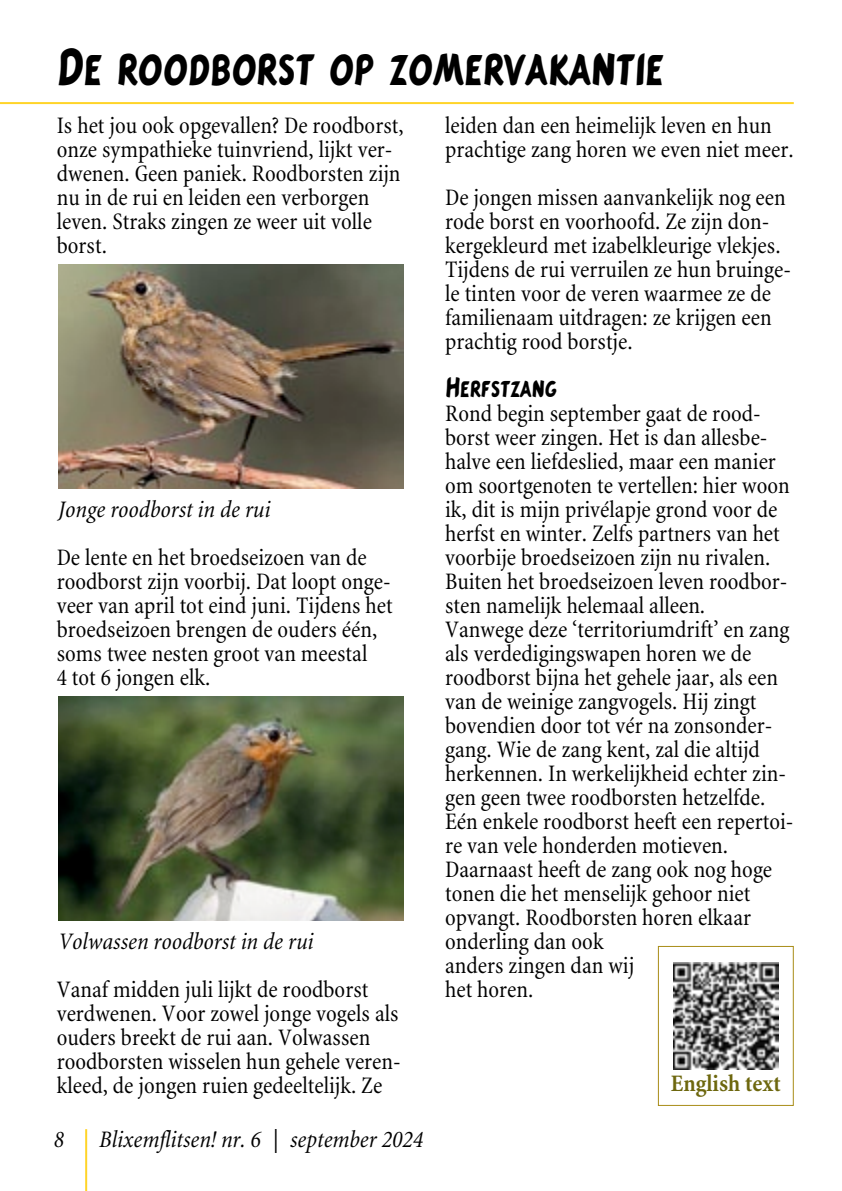
<style>
.page{position:relative;width:842px;height:1191px;background:#fff}
.page>*{position:absolute;margin:0;border:0;box-sizing:border-box;transform-origin:0 0}
.t1{font:900 42px "Comic Title BF";color:#000}
.t2{font:24px/24px "Minion OS XBF Con";color:#000}
.t3{font:24px "Minion OS XBF Ita Con";color:#000}
.t4{font:24px "Minion OS X Ita Con";color:#000}
.t5{font:24px "Minion OS XBF Bol Con";color:#6d670e}
.t6{font:900 22px "Comic Title BF";color:#000}
</style>
<div class="page">
<hr style="left:85px;top:1129px;width:2px;height:62px;background:#ffd428">
<img style="left:58px;top:264px;width:346px;height:224px">
<img style="left:58px;top:696px;width:346px;height:224px">
<hr style="left:0;top:102px;width:794px;height:2px;background:#ffd428">
<div style="left:658px;top:946px;width:136px;height:160px;border:1px solid #a88c17"></div>
<img style="left:673px;top:962px;width:106px;height:107px">
<h1 class="t1" style="left:57px;top:44px;width:609px">De roodborst op zomervakantie</h1>
<p class="t2" style="left:57px;top:114px;width:349px">Is het jou ook opgevallen? De roodborst, onze sympathieke tuinvriend, lijkt ver&shy;dwenen. Geen paniek. Roodborsten zijn nu in de rui en leiden een verborgen leven. Straks zingen ze weer uit volle borst.</p>
<p class="t3" style="left:58px;top:497px;width:214px">Jonge roodborst in de rui</p>
<p class="t2" style="left:57px;top:546px;width:338px">De lente en het broedseizoen van de roodborst zijn voorbij. Dat loopt onge&shy;veer van april tot eind juni. Tijdens het broedseizoen brengen de ouders één, soms twee nesten groot van meestal<br>4 tot 6 jongen elk.</p>
<p class="t3" style="left:58px;top:929px;width:257px">Volwassen roodborst in de rui</p>
<p class="t2" style="left:57px;top:978px;width:346px">Vanaf midden juli lijkt de roodborst verdwenen. Voor zowel jonge vogels als ouders breekt de rui aan. Volwassen roodborsten wisselen hun gehele veren&shy;kleed, de jongen ruien gedeeltelijk. Ze</p>
<p class="t4" style="left:54px;top:1127px;width:12px">8</p>
<p class="t4" style="left:99px;top:1127px;width:325px">Blixemflitsen! nr. 6 | september 2024</p>
<p class="t2" style="left:445px;top:114px;width:350px">leiden dan een heimelijk leven en hun prachtige zang horen we even niet meer.</p>
<p class="t2" style="left:445px;top:186px;width:348px">De jongen missen aanvankelijk nog een rode borst en voorhoofd. Ze zijn don&shy;kergekleurd met izabelkleurige vlekjes.<br>Tijdens de rui verruilen ze hun bruinge&shy;le tinten voor de veren waarmee ze de familienaam uitdragen: ze krijgen een prachtig rood borstje.</p>
<p class="t6" style="left:445px;top:376px;width:113px">Herfstzang</p>
<p class="t2" style="left:445px;top:402px;width:350px">Rond begin september gaat de rood&shy;borst weer zingen. Het is dan allesbe&shy;halve een liefdeslied, maar een manier om soortgenoten te vertellen: hier woon ik, dit is mijn privélapje grond voor de herfst en winter. Zelfs partners van het voorbije broedseizoen zijn nu rivalen.<br>Buiten het broedseizoen leven roodbor&shy;sten namelijk helemaal alleen.<br>Vanwege deze ‘territoriumdrift’ en zang als verdedigingswapen horen we de roodborst bijna het gehele jaar, als een van de weinige zangvogels. Hij zingt bovendien door tot vér na zonsonder&shy;gang. Wie de zang kent, zal die altijd herkennen. In werkelijkheid echter zin&shy;gen geen twee roodborsten hetzelfde.<br>Eén enkele roodborst heeft een repertoi&shy;re van vele honderden motieven.<br>Daarnaast heeft de zang ook nog hoge tonen die het menselijk gehoor niet opvangt. Roodborsten horen elkaar onderling dan ook<br>anders zingen dan wij<br>het horen.</p>
<p class="t5" style="left:671px;top:1070px;width:111px">English text</p>
</div>
